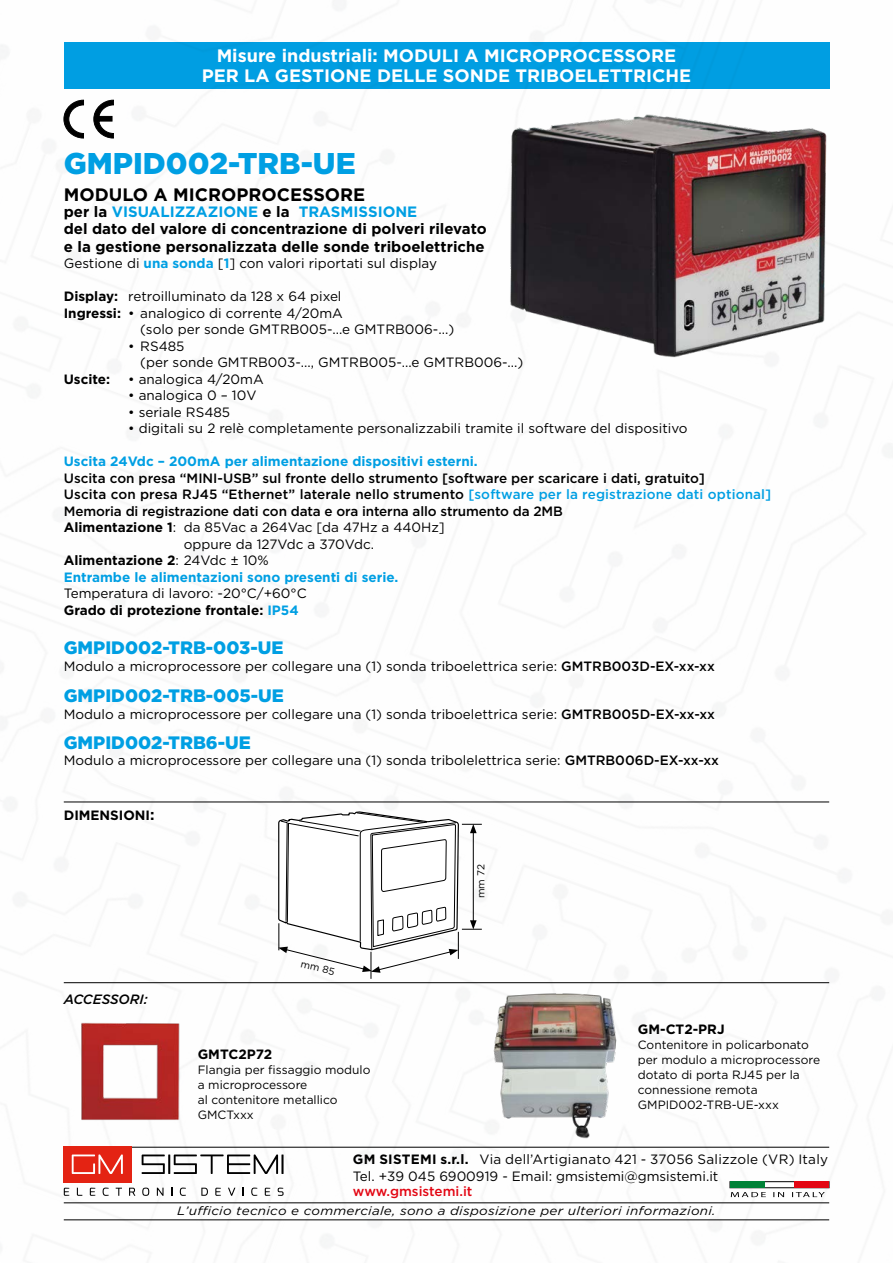
<style>
.page{position:relative;width:893px;height:1263px;background:#fff}
.page>*{position:absolute;margin:0;border:0;box-sizing:border-box;transform-origin:0 0}
.t1{font:900 30px "Gotham";color:#009fe3}
.t2{font:700 18px/19.5px "Gotham";color:#fff;text-align:center}
.t3{font:900 18px "Gotham";color:#009fe3}
.t4{font:700 18px "Gotham";color:#000}
.t5{font:700 15px/16.5px "Gotham";color:#000}
.t6{font:13.5px/16.5px "Gotham";color:#000}
.t7{font:500 13.5px "Gotham";color:#000}
.t8{font:700 13.5px "Gotham";color:#009fe3}
.t9{font:700 13.5px "Gotham";color:#000}
.t10{font:500 13.5px "Gotham";color:#e30613}
.t11{font:italic 500 13.5px "Gotham";letter-spacing:-.005em;color:#000}
.t12{font:italic 12.15px "Gotham";letter-spacing:.02em;color:#000;scale:1.11 1}
.t13{font:12px/15px "Gotham";color:#000}
.t14{font:10.05px "Gotham";color:#000}
.s1{color:#009fe3}
.s2{font-weight:700;color:#009fe3}
.s3{font-weight:700}
.s4{font-weight:400}
.s5{font-weight:500}
.s6{font-size:15px}
</style>
<div class="page">
<img style="left:1px;top:42px;width:891px;height:1200px">
<hr style="left:65px;top:1147px;width:764px;height:1px;background:#000">
<svg style="left:731px;top:1192px;width:94px;height:5px"></svg>
<div style="left:730px;top:1182px;width:99px;height:6px;background:#fff"></div>
<div style="left:730px;top:1181px;width:99px;height:7px;border:1px solid #000"></div>
<div style="left:730px;top:1182px;width:34px;height:6px;background:#008237"></div>
<div style="left:795px;top:1182px;width:34px;height:6px;background:#e30613"></div>
<svg style="left:64px;top:1188px;width:5px;height:8px"></svg>
<svg style="left:77px;top:1188px;width:5px;height:8px"></svg>
<svg style="left:90px;top:1188px;width:5px;height:8px"></svg>
<svg style="left:103px;top:1187px;width:6px;height:9px"></svg>
<svg style="left:116px;top:1188px;width:6px;height:8px"></svg>
<svg style="left:129px;top:1188px;width:6px;height:8px"></svg>
<svg style="left:142px;top:1187px;width:7px;height:9px"></svg>
<svg style="left:157px;top:1188px;width:7px;height:8px"></svg>
<svg style="left:180px;top:1187px;width:6px;height:9px"></svg>
<svg style="left:201px;top:1188px;width:7px;height:8px"></svg>
<svg style="left:215px;top:1188px;width:6px;height:8px"></svg>
<svg style="left:228px;top:1188px;width:7px;height:8px"></svg>
<svg style="left:251px;top:1187px;width:6px;height:9px"></svg>
<svg style="left:265px;top:1188px;width:5px;height:8px"></svg>
<svg style="left:278px;top:1187px;width:6px;height:9px"></svg>
<div style="left:64px;top:1147px;width:68px;height:36px;background:#e42313"></div>
<svg style="left:142px;top:1154px;width:142px;height:20px"></svg>
<svg style="left:72px;top:1154px;width:51px;height:20px"></svg>
<hr style="left:64px;top:1202px;width:765px;height:1px;background:#000">
<hr style="left:64px;top:1219px;width:765px;height:1px;background:#000">
<div style="left:64px;top:43px;width:765px;height:46px;background:#009fe3"></div>
<svg style="left:64px;top:100px;width:20px;height:38px"></svg>
<svg style="left:94px;top:100px;width:20px;height:38px"></svg>
<img style="left:496px;top:99px;width:342px;height:272px">
<svg style="left:278px;top:811px;width:204px;height:168px"></svg>
<hr style="left:64px;top:801px;width:765px;height:1px;background:#000">
<hr style="left:64px;top:982px;width:765px;height:1px;background:#000">
<img style="left:64px;top:1016px;width:136px;height:112px">
<img style="left:476px;top:982px;width:157px;height:161px">
<h2 class="t2" style="left:202px;top:46px;width:491px">Misure industriali: MODULI A MICROPROCESSORE<br>PER LA GESTIONE DELLE SONDE TRIBOELETTRICHE</h2>
<h1 class="t1" style="left:64px;top:143px;width:293px">GMPID002-TRB-UE</h1>
<h2 class="t4" style="left:64px;top:182px;width:303px">MODULO A MICROPROCESSORE</h2>
<p class="t5" style="left:64px;top:204px;width:424px">per la <span class="s1">VISUALIZZAZIONE</span> e la <span class="s1">TRASMISSIONE<br></span>del dato del valore di concentrazione di polveri rilevato</p>
<p class="t5" style="left:64px;top:238px;width:422px">e la gestione personalizzata delle sonde triboelettriche</p>
<p class="t6" style="left:64px;top:255px;width:375px">Gestione di <span class="s2">una sonda</span> [<span class="s2">1</span>] con valori riportati sul display</p>
<p class="t6" style="left:64px;top:288px;width:279px"><span class="s3">Display:</span> retroilluminato da 128 x 64 pixel</p>
<p class="t6" style="left:64px;top:304px;width:281px"><span class="s3">Ingressi:</span> • analogico di corrente 4/20mA</p>
<p class="t6" style="left:140px;top:321px;width:315px">(solo per sonde GMTRB005-...e GMTRB006-...)</p>
<p class="t6" style="left:140px;top:337px;width:385px;text-indent:-12px">• RS485<br>(per sonde GMTRB003-..., GMTRB005-...e GMTRB006-...)</p>
<p class="t9" style="left:64px;top:370px;width:48px">Uscite:</p>
<p class="t6" style="left:128px;top:370px;width:137px">• analogica 4/20mA</p>
<p class="t6" style="left:128px;top:387px;width:130px">• analogica 0 – 10V</p>
<p class="t6" style="left:128px;top:403px;width:103px">• seriale RS485</p>
<p class="t6" style="left:128px;top:420px;width:561px">• digitali su 2 relè completamente personalizzabili tramite il software del dispositivo</p>
<p class="t8" style="left:64px;top:453px;width:415px">Uscita 24Vdc – 200mA per alimentazione dispositivi esterni.</p>
<p class="t7" style="left:64px;top:469px;width:643px">Uscita con presa “MINI-USB” sul fronte dello strumento [software per scaricare i dati, gratuito]</p>
<p class="t7" style="left:64px;top:486px;width:709px">Uscita con presa RJ45 “Ethernet” laterale nello strumento <span class="s1">[software per la registrazione dati optional]</span></p>
<p class="t7" style="left:64px;top:502px;width:501px">Memoria di registrazione dati con data e ora interna allo strumento da 2MB</p>
<p class="t6" style="left:64px;top:519px;width:383px"><span class="s3">Alimentazione 1</span>: da 85Vac a 264Vac [da 47Hz a 440Hz]</p>
<p class="t6" style="left:184px;top:535px;width:192px">oppure da 127Vdc a 370Vdc.</p>
<p class="t9" style="left:64px;top:551px;width:206px">Alimentazione 2<span class="s4">: 24Vdc ± 10%</span></p>
<p class="t8" style="left:64px;top:568px;width:336px">Entrambe le alimentazioni sono presenti di serie.</p>
<p class="t6" style="left:64px;top:585px;width:244px">Temperatura di lavoro: -20°C/+60°C<br><span class="s3">Grado di protezione frontale:</span> <span class="s2">IP54</span></p>
<h2 class="t3" style="left:64px;top:636px;width:221px">GMPID002-TRB-003-UE</h2>
<p class="t6" style="left:64px;top:658px;width:653px">Modulo a microprocessore per collegare una (1) sonda triboelettrica serie: <span class="s5">GMTRB003D-EX-xx-xx</span></p>
<h2 class="t3" style="left:64px;top:684px;width:222px">GMPID002-TRB-005-UE</h2>
<p class="t6" style="left:64px;top:706px;width:653px">Modulo a microprocessore per collegare una (1) sonda triboelettrica serie: <span class="s5">GMTRB005D-EX-xx-xx</span></p>
<h2 class="t3" style="left:64px;top:730px;width:189px">GMPID002-TRB6-UE</h2>
<p class="t6" style="left:64px;top:752px;width:657px">Modulo a microprocessore per collegare una (1) sonda tribolelettrica serie: <span class="s5">GMTRB006D-EX-xx-xx</span></p>
<p class="t9" style="left:64px;top:806px;width:92px">DIMENSIONI<span class="s6">:</span></p>
<p class="t14" style="left:474px;top:898px;width:35px;rotate:-90deg">mm 72</p>
<p class="t11" style="left:64px;top:990px;width:86px">ACCESSORI:</p>
<p class="t14" style="left:303px;top:957px;width:36px;rotate:14deg">mm 85</p>
<p class="t9" style="left:198px;top:1045px;width:76px">GMTC2P72</p>
<p class="t13" style="left:198px;top:1062px;width:174px">Flangia per fissaggio modulo a microprocessore<br>al contenitore metallico<br>GMCTxxx</p>
<p class="t9" style="left:638px;top:1020px;width:88px">GM-CT2-PRJ</p>
<p class="t13" style="left:638px;top:1036px;width:184px">Contenitore in policarbonato per modulo a microprocessore dotato di porta RJ45 per la connessione remota<br>GMPID002-TRB-UE-xxx</p>
<p class="t6" style="left:353px;top:1151px;width:477px"><span class="s3">GM SISTEMI s.r.l.</span> Via dell’Artigianato 421 - 37056 Salizzole (VR) Italy<br>Tel. +39 045 6900919 - Email: gmsistemi@gmsistemi.it</p>
<p class="t10" style="left:353px;top:1182px;width:121px">www.gmsistemi.it</p>
<p class="t12" style="left:177px;top:1203px;width:487px">L’ufficio tecnico e commerciale, sono a disposizione per ulteriori informazioni.</p>
</div>
